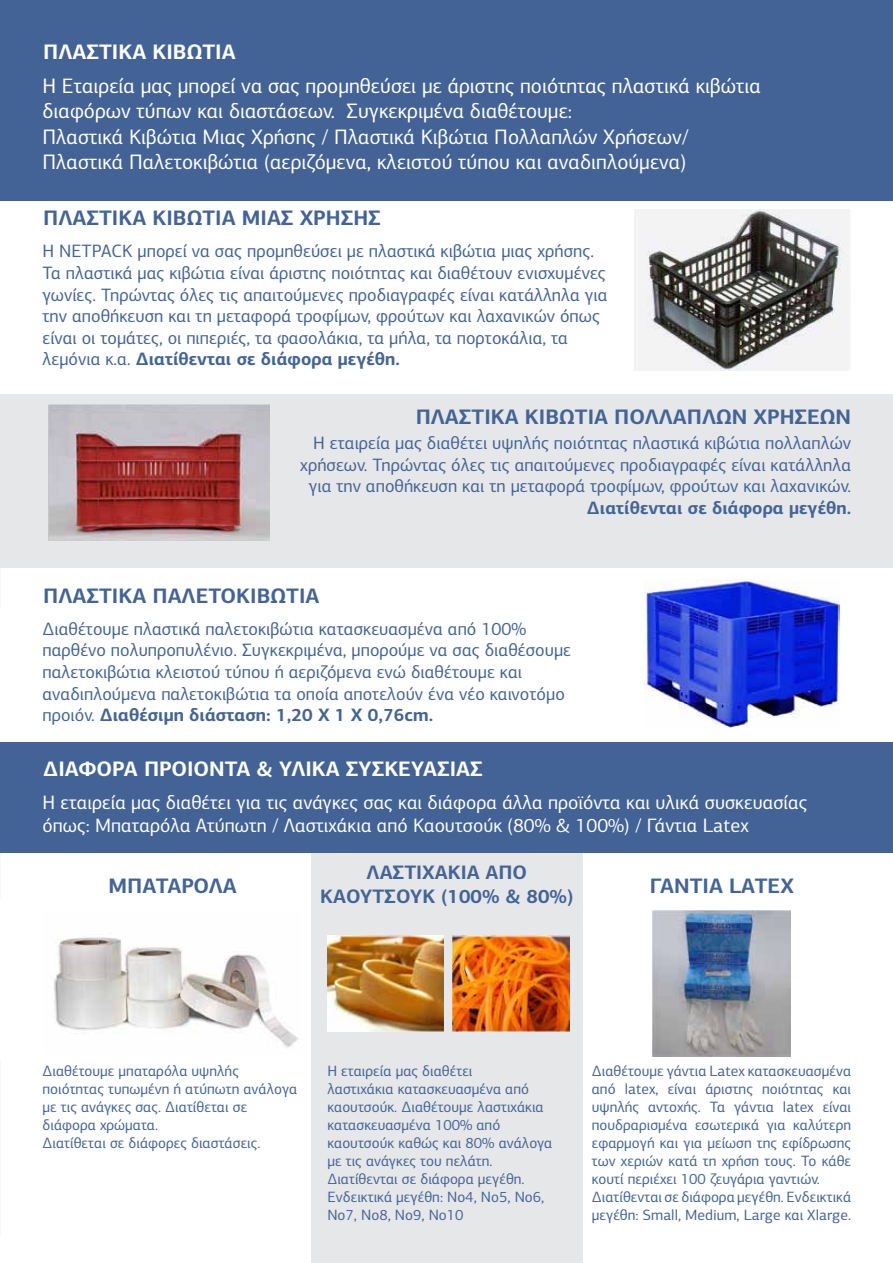
<style>
.page{position:relative;width:893px;height:1263px;background:#fff}
.page>*{position:absolute;margin:0;border:0;box-sizing:border-box;transform-origin:0 0}
.t1{font:21px/25.2px "PF Centro Sans Pro";color:#fff}
.t2{font:700 21px "PF Centro Sans Pro";color:#436498}
.t3{font:700 21px "PF Centro Sans Pro";color:#fff}
.t4{font:19.5px/23.4px "PF Centro Sans Pro";color:#fff}
.t5{font:700 19.5px/23.4px "PF Centro Sans Pro";color:#436498;text-align:center}
.t6{font:18px/21.6px "PF Centro Sans Pro";color:#436498}
.t7{font:700 18px "PF Centro Sans Pro";color:#436498}
.t8{font:15px/18px "PF Centro Sans Pro";color:#436498}
.s1{font-weight:700}
</style>
<div class="page">
<div style="left:0;top:0;width:893px;height:201px;background:#436397"></div>
<div style="left:311px;top:853px;width:272px;height:410px;background:#e6e7e8"></div>
<div style="left:0;top:742px;width:893px;height:111px;background:#436397"></div>
<img style="left:634px;top:210px;width:216px;height:161px">
<img style="left:645px;top:580px;width:194px;height:148px">
<img style="left:54px;top:936px;width:244px;height:112px">
<img style="left:653px;top:910px;width:138px;height:147px">
<img style="left:327px;top:935px;width:117px;height:96px">
<img style="left:453px;top:935px;width:116px;height:96px">
<div style="left:0;top:394px;width:893px;height:173px;background:#e6e7e8"></div>
<img style="left:48px;top:404px;width:221px;height:137px">
<p class="t3" style="left:43px;top:38px;width:194px">ΠΛΑΣΤΙΚΑ ΚΙΒΩΤΙΑ</p>
<p class="t1" style="left:43px;top:73px;width:720px">Η Εταιρεία μας μπορεί να σας προμηθεύσει με άριστης ποιότητας πλαστικά κιβώτια διαφόρων τύπων και διαστάσεων. Συγκεκριμένα διαθέτουμε:<br>Πλαστικά Κιβώτια Μιας Χρήσης / Πλαστικά Κιβώτια Πολλαπλών Χρήσεων/ Πλαστικά Παλετοκιβώτια (αεριζόμενα, κλειστού τύπου και αναδιπλούμενα)</p>
<p class="t2" style="left:43px;top:205px;width:339px">ΠΛΑΣΤΙΚΑ ΚΙΒΩΤΙΑ ΜΙΑΣ ΧΡΗΣΗΣ</p>
<p class="t6" style="left:43px;top:240px;width:567px">Η NETPACK μπορεί να σας προμηθεύσει με πλαστικά κιβώτια μιας χρήσης.<br>Τα πλαστικά μας κιβώτια είναι άριστης ποιότητας και διαθέτουν ενισχυμένες γωνίες. Τηρώντας όλες τις απαιτούμενες προδιαγραφές είναι κατάλληλα για την αποθήκευση και τη μεταφορά τροφίμων, φρούτων και λαχανικών όπως είναι οι τομάτες, οι πιπεριές, τα φασολάκια, τα μήλα, τα πορτοκάλια, τα λεμόνια κ.α. <span class="s1">Διατίθενται σε διάφορα μεγέθη.</span></p>
<p class="t2" style="left:416px;top:403px;width:437px">ΠΛΑΣΤΙΚΑ ΚΙΒΩΤΙΑ ΠΟΛΛΑΠΛΩΝ ΧΡΗΣΕΩΝ</p>
<p class="t6" style="left:300px;top:432px;width:552px;text-align:right">Η εταιρεία μας διαθέτει υψηλής ποιότητας πλαστικά κιβώτια πολλαπλών χρήσεων. Τηρώντας όλες τις απαιτούμενες προδιαγραφές είναι κατάλληλα για την αποθήκευση και τη μεταφορά τροφίμων, φρούτων και λαχανικών.</p>
<p class="t7" style="left:587px;top:496px;width:266px">Διατίθενται σε διάφορα μεγέθη.</p>
<p class="t2" style="left:43px;top:582px;width:278px">ΠΛΑΣΤΙΚΑ ΠΑΛΕΤΟΚΙΒΩΤΙΑ</p>
<p class="t6" style="left:43px;top:618px;width:530px">Διαθέτουμε πλαστικά παλετοκιβώτια κατασκευασμένα από 100% παρθένο πολυπροπυλένιο. Συγκεκριμένα, μπορούμε να σας διαθέσουμε παλετοκιβώτια κλειστού τύπου ή αεριζόμενα ενώ διαθέτουμε και αναδιπλούμενα παλετοκιβώτια τα οποία αποτελούν ένα νέο καινοτόμο προιόν. <span class="s1">Διαθέσιμη διάσταση: 1,20 Χ 1 Χ 0,76cm.</span></p>
<p class="t3" style="left:43px;top:755px;width:441px">ΔΙΑΦΟΡΑ ΠΡΟΙΟΝΤΑ &amp; ΥΛΙΚΑ ΣΥΣΚΕΥΑΣΙΑΣ</p>
<p class="t4" style="left:43px;top:790px;width:766px">Η εταιρεία μας διαθέτει για τις ανάγκες σας και διάφορα άλλα προϊόντα και υλικά συσκευασίας όπως: Μπαταρόλα Ατύπωτη / Λαστιχάκια από Καουτσούκ (80% &amp; 100%) / Γάντια Latex</p>
<p class="t5" style="left:320px;top:861px;width:255px">ΛΑΣΤΙΧΑΚΙΑ ΑΠΟ<br>ΚΑΟΥΤΣΟΥΚ (100% &amp; 80%)</p>
<p class="t2" style="left:108px;top:872px;width:130px">ΜΠΑΤΑΡΟΛΑ</p>
<p class="t2" style="left:650px;top:872px;width:146px">ΓΑΝΤΙΑ LATEX</p>
<p class="t8" style="left:327px;top:1062px;width:226px">Η εταιρεία μας διαθέτει<br>λαστιχάκια κατασκευασμένα από καουτσούκ. Διαθέτουμε λαστιχάκια κατασκευασμένα 100% από καουτσούκ καθώς και 80% ανάλογα με τις ανάγκες του πελάτη.<br>Διατίθενται σε διάφορα μεγέθη.<br>Ενδεικτικά μεγέθη: No4, No5, No6,<br>No7, No8, No9, No10</p>
<p class="t8" style="left:43px;top:1062px;width:256px">Διαθέτουμε μπαταρόλα υψηλής ποιότητας τυπωμένη ή ατύπωτη ανάλογα με τις ανάγκες σας. Διατίθεται σε διάφορα χρώματα.<br>Διατίθεται σε διάφορες διαστάσεις.</p>
<p class="t8" style="left:592px;top:1062px;width:261px">Διαθέτουμε γάντια Latex κατασκευασμένα από latex, είναι άριστης ποιότητας και υψηλής αντοχής. Τα γάντια latex είναι πουδραρισμένα εσωτερικά για καλύτερη εφαρμογή και για μείωση της εφίδρωσης των χεριών κατά τη χρήση τους. Το κάθε κουτί περιέχει 100 ζευγάρια γαντιών.<br>Διατίθενται σε διάφορα μεγέθη. Ενδεικτικά μεγέθη: Small, Medium, Large και Xlarge.</p>
</div>
